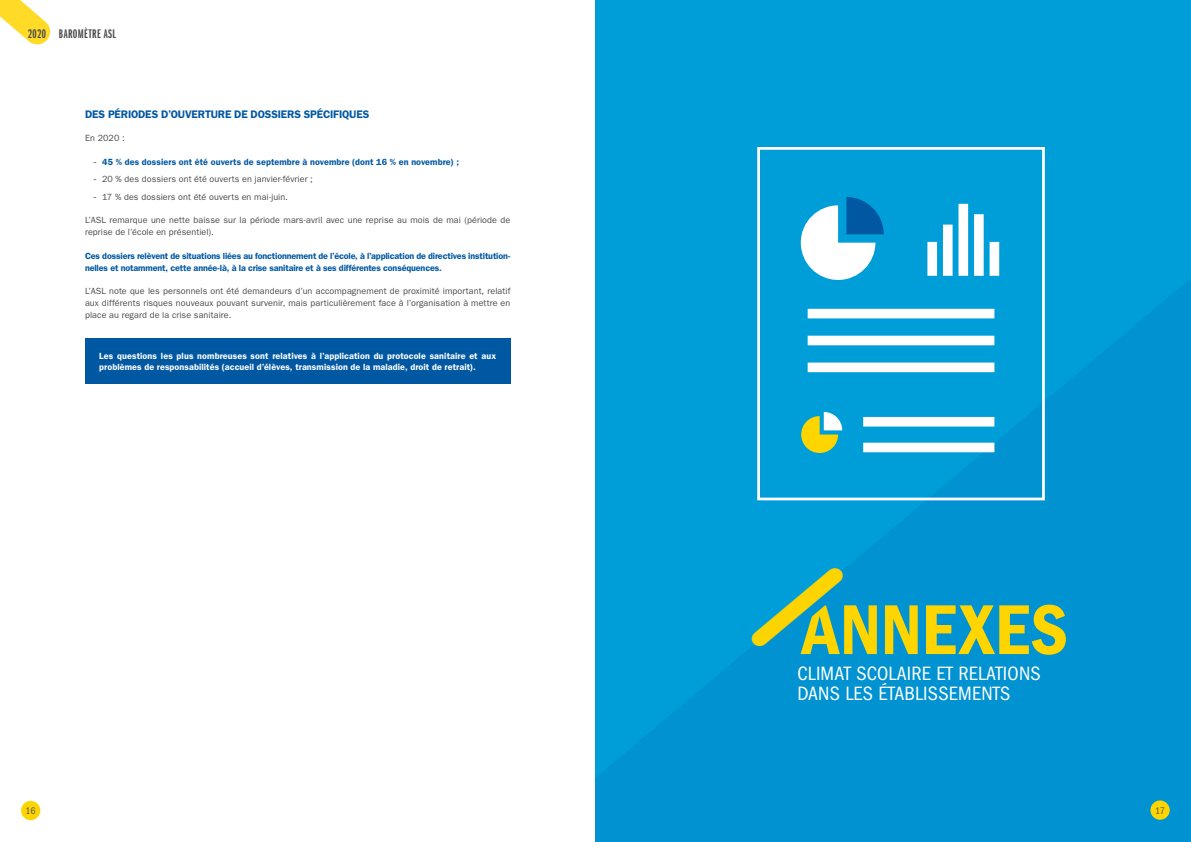
<style>
.page{position:relative;width:1191px;height:842px;background:#fff}
.page>*{position:absolute;margin:0;border:0;box-sizing:border-box;transform-origin:0 0}
.t1{font:73px "ITC Franklin Gothic Std Dm Cd";letter-spacing:.01em;color:#ffd500}
.t2{font:condensed 20px/20px "ITC Franklin Gothic Std";letter-spacing:.01em;color:#fff}
.t3{font:13px "ITC Franklin Gothic Std Dm X Cp";letter-spacing:.035em;color:#4a4a49}
.t4{font:600 11px "ITC Franklin Gothic Std";letter-spacing:-.015em;color:#0058a2}
.t5{font:condensed 10px "ITC Franklin Gothic Std";color:#575756}
.t6{font:9px/12px "ITC Franklin Gothic Std";letter-spacing:.01em;color:#4a4a49}
.t7{font:600 9px/12px "ITC Franklin Gothic Std";letter-spacing:-.015em;color:#0058a2}
.t8{font:600 9px/10.5px "ITC Franklin Gothic Std";letter-spacing:.01em;color:#fff}
.t9{font:600 9px "ITC Franklin Gothic Std";letter-spacing:.01em;color:#0058a2}
.s1{font-family:"Arial";font-weight:400;color:#4a4a49}
.s2{font-family:"Arial"}
</style>
<div class="page">
<div style="left:595px;top:0;width:596px;height:842px;background:#009ed8"></div>
<svg style="left:595px;top:250px;width:596px;height:592px;fill:#0092d1"></svg>
<svg style="left:738px;top:555px;width:115px;height:100px"></svg>
<div style="left:757px;top:147px;width:287px;height:353px;border:3px solid #fff"></div>
<div style="left:807px;top:363px;width:187px;height:9px;background:#fff"></div>
<div style="left:807px;top:336px;width:187px;height:9px;background:#fff"></div>
<div style="left:807px;top:309px;width:187px;height:9px;background:#fff"></div>
<div style="left:989px;top:242px;width:10px;height:34px;background:#fff"></div>
<div style="left:974px;top:214px;width:9px;height:62px;background:#fff"></div>
<div style="left:958px;top:204px;width:10px;height:72px;background:#fff"></div>
<div style="left:943px;top:225px;width:9px;height:51px;background:#fff"></div>
<div style="left:927px;top:242px;width:10px;height:34px;background:#fff"></div>
<div style="left:863px;top:417px;width:131px;height:10px;background:#fff"></div>
<div style="left:863px;top:443px;width:131px;height:9px;background:#fff"></div>
<svg style="left:801px;top:412px;width:41px;height:41px"></svg>
<svg style="left:800px;top:197px;width:83px;height:83px"></svg>
<div style="left:85px;top:339px;width:425px;height:45px;background:#0058a2"></div>
<svg style="left:0;top:0;width:51px;height:44px"></svg>
<div style="left:21px;top:801px;width:19px;height:19px;background:#ffd500;border-radius:50%"></div>
<div style="left:1150px;top:800px;width:19px;height:20px;background:#ffd500;border-radius:50%"></div>
<h3 class="t3" style="left:28px;top:26px;width:89px">2020 BAROMÈTRE ASL</h3>
<p class="t4" style="left:85px;top:108px;width:286px">DES PÉRIODES D’OUVERTURE DE DOSSIERS SPÉCIFIQUES</p>
<p class="t6" style="left:85px;top:132px;width:41px">En 2020 :</p>
<p class="t9" style="left:94px;top:156px;width:367px"><span class="s1">-</span> 45 % des dossiers ont été ouverts de septembre à novembre (dont 16 % en novembre) ;</p>
<p class="t6" style="left:94px;top:173px;width:221px"><span class="s2">-</span> 20 % des dossiers ont été ouverts en janvier-février ;</p>
<p class="t6" style="left:94px;top:191px;width:194px"><span class="s2">-</span> 17 % des dossiers ont été ouverts en mai-juin.</p>
<p class="t6" style="left:85px;top:214px;width:427px">L’ASL remarque une nette baisse sur la période mars-avril avec une reprise au mois de mai (période de reprise de l’école en présentiel).</p>
<p class="t7" style="left:85px;top:250px;width:427px">Ces dossiers relèvent de situations liées au fonctionnement de l’école, à l’application de directives institution&shy;nelles et notamment, cette année-là, à la crise sanitaire et à ses différentes conséquences.</p>
<p class="t6" style="left:85px;top:285px;width:427px;text-align:justify">L’ASL note que les personnels ont été demandeurs d’un accompagnement de proximité important, relatif aux différents risques nouveaux pouvant survenir, mais particulièrement face à l’organisation à mettre en place au regard de la crise sanitaire.</p>
<p class="t8" style="left:99px;top:351px;width:398px">Les questions les plus nombreuses sont relatives à l’application du protocole sanitaire et aux problèmes de responsabilités (accueil d’élèves, transmission de la maladie, droit de retrait).</p>
<h1 class="t1" style="left:802px;top:588px;width:267px">ANNEXES</h1>
<h2 class="t2" style="left:797px;top:663px;width:245px">CLIMAT SCOLAIRE ET RELATIONS<br>DANS LES ÉTABLISSEMENTS</h2>
<p class="t5" style="left:26px;top:805px;width:12px">16</p>
<p class="t5" style="left:1155px;top:805px;width:11px">17</p>
</div>
